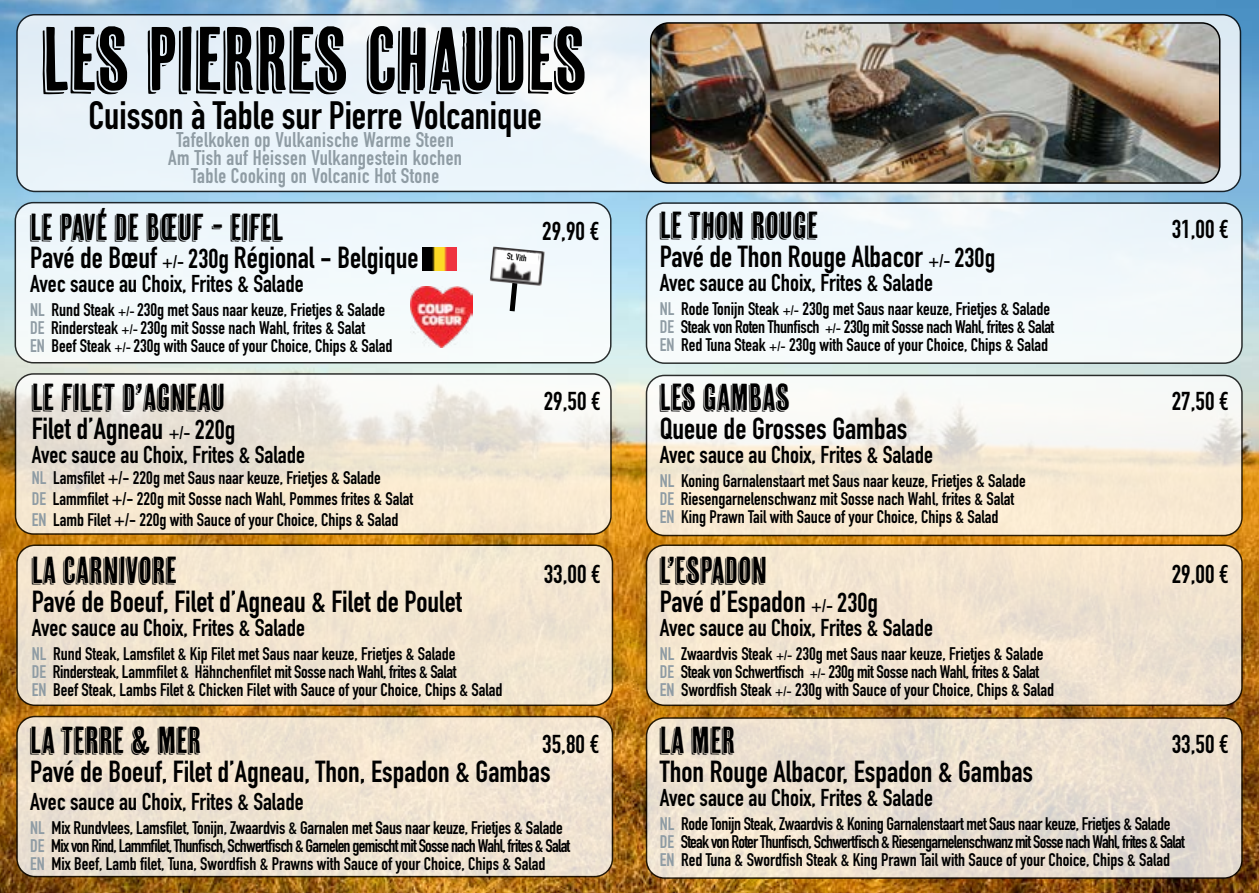
<style>
.page{position:relative;width:1259px;height:893px;background:#fff}
.page>*{position:absolute;margin:0;border:0;box-sizing:border-box;transform-origin:0 0}
.t1{font:90px "Cheap Pine";color:#000}
.t2{font:700 39px "DIN Condensed";color:#000}
.t3{font:37.5px "Cheap Pine";color:#000}
.t4{font:700 30px "DIN Condensed";color:#000}
.t5{font:700 25.5px "DIN Condensed";color:#000}
.t6{font:700 24px "DIN Condensed";color:#000}
.t7{font:700 21px/18px "DIN Condensed";letter-spacing:.02em;color:#8f9ca4;text-align:center}
.t8{font:700 18px/18px "DIN Condensed";color:#000}
.t9{font:700 18px/18px "DIN Condensed";letter-spacing:-.02em;color:#000}
.t10{font:700 9px "DIN Condensed";color:#000}
.s1{font-size:18px}
.s2{font-size:27px}
.s3{color:#8f9ca4}
.s4{font-size:13.5px}
</style>
<div class="page">
<img style="left:0;top:0;width:1259px;height:893px">
<svg style="left:17px;top:15px;width:1223px;height:176px;background:#e9f2f8"></svg>
<div style="left:16px;top:14px;width:1225px;height:178px;border:2px solid #000;border-radius:18px"></div>
<div style="left:15px;top:203px;width:596px;height:160px;background:#f2f9fb;border-radius:18px"></div>
<div style="left:15px;top:202px;width:596px;height:161px;border:2px solid #000;border-radius:18px"></div>
<img style="left:410px;top:286px;width:63px;height:62px">
<div style="left:17px;top:545px;width:595px;height:160px;background:#f3e6d0;border-radius:18px"></div>
<div style="left:16px;top:544px;width:597px;height:162px;border:2px solid #000;border-radius:18px"></div>
<div style="left:17px;top:716px;width:595px;height:161px;background:#f0e4d1;border-radius:18px"></div>
<div style="left:16px;top:716px;width:597px;height:161px;border:2px solid #000;border-radius:18px"></div>
<svg style="left:16px;top:374px;width:595px;height:160px"></svg>
<div style="left:15px;top:373px;width:597px;height:162px;border:2px solid #000;border-radius:18px"></div>
<img style="left:651px;top:23px;width:568px;height:160px">
<div style="left:650px;top:22px;width:570px;height:162px;border:2px solid #000;border-radius:18px"></div>
<div style="left:646px;top:203px;width:596px;height:160px;background:#f2f9fb;border-radius:18px"></div>
<div style="left:646px;top:202px;width:596px;height:162px;border:2px solid #000;border-radius:18px"></div>
<svg style="left:646px;top:375px;width:596px;height:160px;fill:#f8edd5"></svg>
<div style="left:646px;top:375px;width:596px;height:161px;border:2px solid #000;border-radius:18px"></div>
<div style="left:646px;top:545px;width:596px;height:160px;background:#f3e5d0;border-radius:18px"></div>
<div style="left:646px;top:544px;width:596px;height:162px;border:2px solid #000;border-radius:18px"></div>
<svg style="left:646px;top:718px;width:596px;height:160px;background:#eadfd0"></svg>
<div style="left:646px;top:717px;width:596px;height:162px;border:2px solid #000;border-radius:18px"></div>
<img style="left:490px;top:246px;width:55px;height:40px">
<svg style="left:509px;top:282px;width:9px;height:30px"></svg>
<svg style="left:496px;top:250px;width:43px;height:15px"></svg>
<img style="left:422px;top:248px;width:34px;height:22px">
<h1 class="t1" style="left:43px;top:10px;width:546px">LES PIERRES CHAUDES</h1>
<h2 class="t2" style="left:88px;top:89px;width:455px">Cuisson à Table sur Pierre Volcanique</h2>
<p class="t7" style="left:168px;top:131px;width:295px">Tafelkoken op Vulkanische Warme Steen<br>Am Tish auf Heissen Vulkangestein kochen<br>Table Cooking on Volcanic Hot Stone</p>
<h3 class="t3" style="left:30px;top:206px;width:255px">LE PAVÉ DE BŒUF - EIFEL</h3>
<h3 class="t5" style="left:542px;top:214px;width:58px">29,90 €</h3>
<h3 class="t4" style="left:30px;top:237px;width:390px">Pavé de Bœuf <span class="s1">+/-</span> <span class="s2">230g</span> Régional - Belgique</h3>
<h3 class="t6" style="left:30px;top:268px;width:275px">Avec sauce au Choix, Frites &amp; Salade</h3>
<p class="t8" style="left:30px;top:301px;width:364px"><span class="s3">NL</span> Rund Steak <span class="s4">+/-</span> 230g met Saus naar keuze, Frietjes &amp; Salade<br><span class="s3">DE</span> Rindersteak <span class="s4">+/-</span> 230g mit Sosse nach Wahl, frites &amp; Salat<br><span class="s3">EN</span> Beef Steak <span class="s4">+/-</span> 230g with Sauce of your Choice, Chips &amp; Salad</p>
<h3 class="t3" style="left:32px;top:377px;width:195px">LE FILET D’AGNEAU</h3>
<h3 class="t5" style="left:544px;top:384px;width:58px">29,50 €</h3>
<h3 class="t4" style="left:32px;top:408px;width:205px">Filet d’Agneau <span class="s1">+/-</span> <span class="s2">220g</span></h3>
<h3 class="t6" style="left:32px;top:438px;width:275px">Avec sauce au Choix, Frites &amp; Salade</h3>
<p class="t8" style="left:32px;top:467px;width:383px;line-height:21px"><span class="s3">NL</span> Lamsfilet +/- 220g met Saus naar keuze, Frietjes &amp; Salade<br><span class="s3">DE</span> Lammfilet +/- 220g mit Sosse nach Wahl, Pommes frites &amp; Salat<br><span class="s3">EN</span> Lamb Filet +/- 220g with Sauce of your Choice, Chips &amp; Salad</p>
<h3 class="t3" style="left:32px;top:550px;width:147px">LA CARNIVORE</h3>
<h3 class="t5" style="left:544px;top:557px;width:58px">33,00 €</h3>
<h3 class="t4" style="left:32px;top:581px;width:432px">Pavé de Boeuf, Filet d’Agneau &amp; Filet de Poulet</h3>
<h3 class="t6" style="left:32px;top:611px;width:275px">Avec sauce au Choix, Frites &amp; Salade</h3>
<p class="t8" style="left:32px;top:644px;width:472px"><span class="s3">NL</span> Rund Steak, Lamsfilet &amp; Kip Filet met Saus naar keuze, Frietjes &amp; Salade<br><span class="s3">DE</span> Rindersteak, Lammfilet &amp; Hähnchenfilet mit Sosse nach Wahl, frites &amp; Salat<br><span class="s3">EN</span> Beef Steak, Lambs Filet &amp; Chicken Filet with Sauce of your Choice, Chips &amp; Salad</p>
<h3 class="t3" style="left:30px;top:720px;width:173px">LA TERRE &amp; MER</h3>
<h3 class="t5" style="left:542px;top:727px;width:58px">35,80 €</h3>
<h3 class="t4" style="left:30px;top:751px;width:522px">Pavé de Boeuf, Filet d’Agneau, Thon, Espadon &amp; Gambas</h3>
<h3 class="t6" style="left:30px;top:786px;width:275px">Avec sauce au Choix, Frites &amp; Salade</h3>
<p class="t8" style="left:30px;top:819px;width:541px"><span class="s3">NL</span> Mix Rundvlees, Lamsfilet, Tonijn, Zwaardvis &amp; Garnalen met Saus naar keuze, Frietjes &amp; Salade<br><span class="s3">DE</span> Mix von Rind, Lammfilet, Thunfisch, Schwertfisch &amp; Garnelen gemischt mit Sosse nach Wahl, frites &amp; Salat<br><span class="s3">EN</span> Mix Beef, Lamb filet, Tuna, Swordfish &amp; Prawns with Sauce of your Choice, Chips &amp; Salad</p>
<p class="t10" style="left:508px;top:250px;width:21px;rotate:6deg">St. Vith</p>
<h3 class="t3" style="left:660px;top:205px;width:160px">LE THON ROUGE</h3>
<h3 class="t5" style="left:1171px;top:212px;width:58px">31,00 €</h3>
<h3 class="t4" style="left:660px;top:236px;width:337px">Pavé de Thon Rouge Albacor <span class="s1">+/-</span> <span class="s2">230g</span></h3>
<h3 class="t6" style="left:660px;top:266px;width:275px">Avec sauce au Choix, Frites &amp; Salade</h3>
<p class="t8" style="left:660px;top:299px;width:396px"><span class="s3">NL</span> Rode Tonijn Steak <span class="s4">+/-</span> 230g met Saus naar keuze, Frietjes &amp; Salade<br><span class="s3">DE</span> Steak von Roten Thunfisch <span class="s4">+/-</span> 230g mit Sosse nach Wahl, frites &amp; Salat<br><span class="s3">EN</span> Red Tuna Steak <span class="s4">+/-</span> 230g with Sauce of your Choice, Chips &amp; Salad</p>
<h3 class="t3" style="left:660px;top:377px;width:132px">LES GAMBAS</h3>
<h3 class="t5" style="left:1171px;top:384px;width:58px">27,50 €</h3>
<h3 class="t4" style="left:660px;top:408px;width:249px">Queue de Grosses Gambas</h3>
<h3 class="t6" style="left:660px;top:438px;width:275px">Avec sauce au Choix, Frites &amp; Salade</h3>
<p class="t8" style="left:660px;top:471px;width:367px"><span class="s3">NL</span> Koning Garnalenstaart met Saus naar keuze, Frietjes &amp; Salade<br><span class="s3">DE</span> Riesengarnelenschwanz mit Sosse nach Wahl, frites &amp; Salat<br><span class="s3">EN</span> King Prawn Tail with Sauce of your Choice, Chips &amp; Salad</p>
<h3 class="t3" style="left:660px;top:550px;width:109px">L’ESPADON</h3>
<h3 class="t5" style="left:1171px;top:557px;width:58px">29,00 €</h3>
<h3 class="t4" style="left:660px;top:581px;width:220px">Pavé d’Espadon <span class="s1">+/-</span> <span class="s2">230g</span></h3>
<h3 class="t6" style="left:660px;top:611px;width:275px">Avec sauce au Choix, Frites &amp; Salade</h3>
<p class="t8" style="left:660px;top:644px;width:396px"><span class="s3">NL</span> Zwaardvis Steak <span class="s4">+/-</span> 230g met Saus naar keuze, Frietjes &amp; Salade<br><span class="s3">DE</span> Steak von Schwertfisch <span class="s4">+/-</span> 230g mit Sosse nach Wahl, frites &amp; Salat<br><span class="s3">EN</span> Swordfish Steak <span class="s4">+/-</span> 230g with Sauce of your Choice, Chips &amp; Salad</p>
<h3 class="t3" style="left:660px;top:720px;width:77px">LA MER</h3>
<h3 class="t5" style="left:1171px;top:727px;width:58px">33,50 €</h3>
<h3 class="t4" style="left:660px;top:751px;width:375px">Thon Rouge Albacor, Espadon &amp; Gambas</h3>
<h3 class="t6" style="left:660px;top:781px;width:275px">Avec sauce au Choix, Frites &amp; Salade</h3>
<p class="t9" style="left:660px;top:814px;width:526px"><span class="s3">NL</span> Rode Tonijn Steak, Zwaardvis &amp; Koning Garnalenstaart met Saus naar keuze, Frietjes &amp; Salade<br><span class="s3">DE</span> Steak von Roter Thunfisch, Schwertfisch &amp; Riesengarnelenschwanz mit Sosse nach Wahl, frites &amp; Salat<br><span class="s3">EN</span> Red Tuna &amp; Swordfish Steak &amp; King Prawn Tail with Sauce of your Choice, Chips &amp; Salad</p>
</div>
